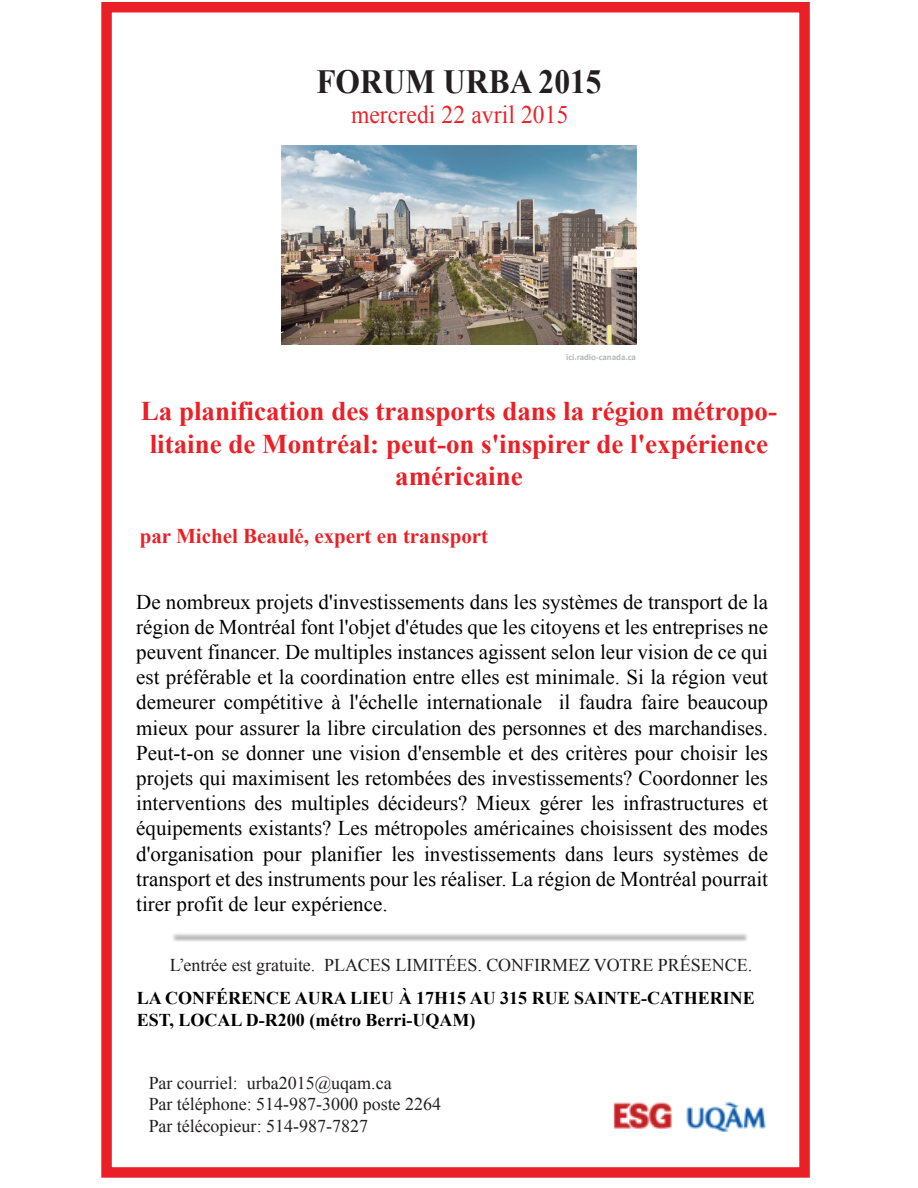
<style>
.page{position:relative;width:918px;height:1188px;background:#fff}
.page>*{position:absolute;margin:0;border:0;box-sizing:border-box;transform-origin:0 0}
.t1{font:700 33.75px "Times New Roman";color:#231f20;scale:.93 1}
.t2{font:700 27px/32.4px "Times New Roman";color:#eb2027;text-align:center}
.t3{font:25.2px "Times New Roman";letter-spacing:.005em;color:#ea2229;scale:.93 1}
.t4{font:21px/25.2px "Times New Roman";color:#000;text-align:justify}
.t5{font:700 21px "Times New Roman";color:#eb2027}
.t6{font:18px/21.6px "Times New Roman";color:#231f20}
.t7{font:700 18px/21.6px "Times New Roman";color:#000}
.t8{font:700 9px "Calibri";color:#b3b5b8}
</style>
<div class="page">
<img style="left:173px;top:933px;width:575px;height:9px">
<div style="left:101px;top:2px;width:709px;height:1176px;border:10px solid #eb2027"></div>
<img style="left:613px;top:1102px;width:153px;height:30px">
<img style="left:282px;top:146px;width:354px;height:199px">
<h1 class="t1" style="left:316px;top:58px;width:308px">FORUM URBA 2015</h1>
<p class="t3" style="left:351px;top:98px;width:235px">mercredi 22 avril 2015</p>
<p class="t8" style="left:566px;top:351px;width:71px">ici.radio-canada.ca</p>
<p class="t2" style="left:141px;top:394px;width:638px">La planification des transports dans la région métropo&shy;litaine de Montréal: peut-on s'inspirer de l'expérience américaine</p>
<p class="t5" style="left:140px;top:521px;width:350px">par Michel Beaulé, expert en transport</p>
<p class="t4" style="left:136px;top:589px;width:633px">De nombreux projets d'investissements dans les systèmes de transport de la région de Montréal font l'objet d'études que les citoyens et les entreprises ne peuvent financer. De multiples instances agissent selon leur vision de ce qui est préférable et la coordination entre elles est minimale. Si la région veut demeurer compétitive à l'échelle internationale il faudra faire beaucoup mieux pour assurer la libre circulation des personnes et des marchandises.<br>Peut-t-on se donner une vision d'ensemble et des critères pour choisir les projets qui maximisent les retombées des investissements? Coordonner les interventions des multiples décideurs? Mieux gérer les infrastructures et équipements existants? Les métropoles américaines choisissent des modes d'organisation pour planifier les investissements dans leurs systèmes de transport et des instruments pour les réaliser. La région de Montréal pourrait tirer profit de leur expérience.</p>
<p class="t6" style="left:170px;top:954px;width:584px">L’entrée est gratuite. PLACES LIMITÉES. CONFIRMEZ VOTRE PRÉSENCE.</p>
<p class="t7" style="left:137px;top:987px;width:620px">LA CONFÉRENCE AURA LIEU À 17H15 AU 315 RUE SAINTE-CATHERINE<br>EST, LOCAL D-R200 (métro Berri-UQAM)</p>
<p class="t6" style="left:149px;top:1072px;width:294px">Par courriel: urba2015@uqam.ca<br>Par téléphone: 514-987-3000 poste 2264<br>Par télécopieur: 514-987-7827</p>
</div>
